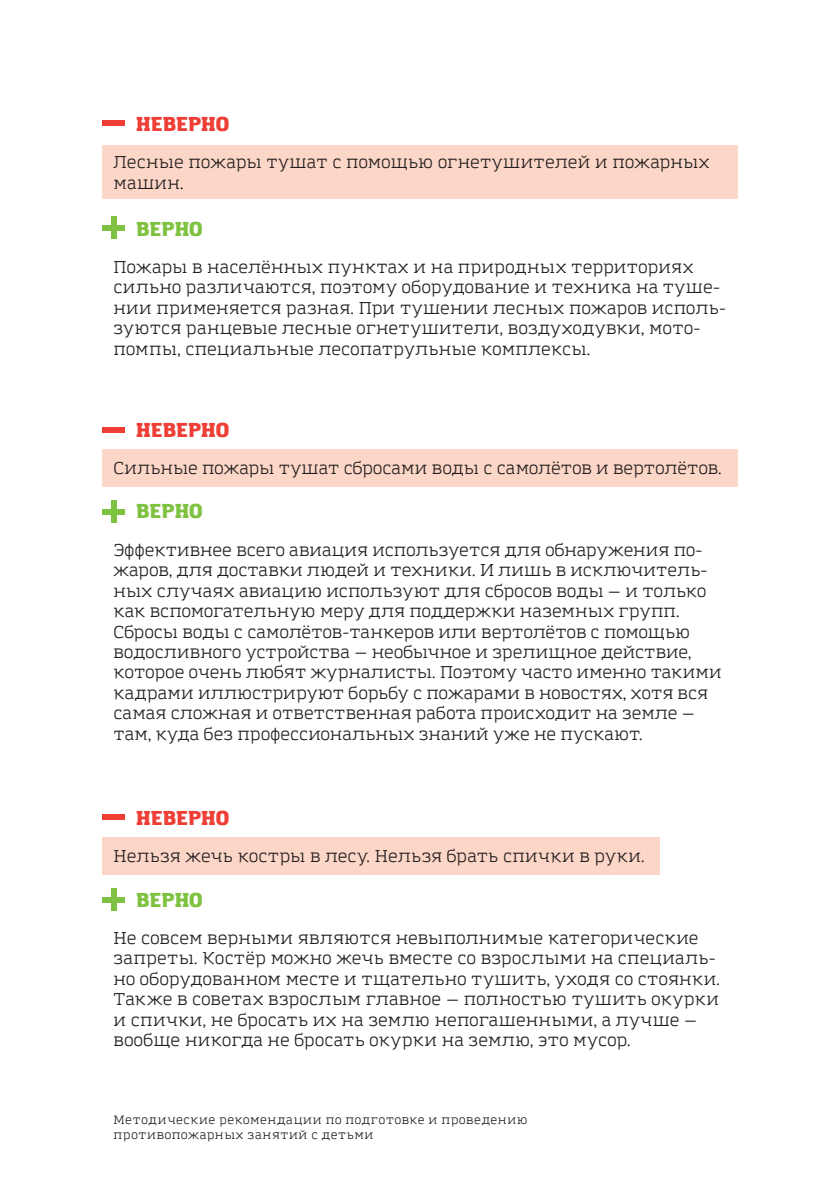
<style>
.page{position:relative;width:840px;height:1191px;background:#fff}
.page>*{position:absolute;margin:0;border:0;box-sizing:border-box;transform-origin:0 0}
.t1{font:900 20px "Amazing Grotesk";letter-spacing:-.005em;color:#ee3e35}
.t2{font:900 20px "Amazing Grotesk";letter-spacing:-.005em;color:#7fc241}
.t3{font:17px/20.4px "Amazing Grotesk";letter-spacing:.01em;color:#231f20}
.t4{font:12px/14.4px "Amazing Grotesk";letter-spacing:.055em;color:#231f20}
</style>
<div class="page">
<div style="left:102px;top:427px;width:23px;height:5px;background:#ee3e35"></div>
<div style="left:102px;top:814px;width:23px;height:6px;background:#ee3e35"></div>
<div style="left:102px;top:509px;width:23px;height:5px;background:#7fc241"></div>
<div style="left:102px;top:896px;width:23px;height:6px;background:#7fc241"></div>
<div style="left:111px;top:500px;width:5px;height:23px;background:#7fc241"></div>
<div style="left:111px;top:888px;width:5px;height:23px;background:#7fc241"></div>
<div style="left:102px;top:120px;width:23px;height:6px;background:#ee3e35"></div>
<div style="left:102px;top:225px;width:23px;height:5px;background:#7fc241"></div>
<div style="left:111px;top:216px;width:5px;height:23px;background:#7fc241"></div>
<div style="left:102px;top:146px;width:635px;height:53px;background:#fcd6c7"></div>
<div style="left:102px;top:450px;width:635px;height:37px;background:#fcd6c7"></div>
<div style="left:102px;top:837px;width:557px;height:37px;background:#fcd6c7"></div>
<p class="t1" style="left:136px;top:111px;width:94px">НЕВЕРНО</p>
<p class="t3" style="left:113px;top:152px;width:597px">Лесные пожары тушат с помощью огнетушителей и пожарных машин.</p>
<p class="t2" style="left:136px;top:216px;width:68px">ВЕРНО</p>
<p class="t3" style="left:113px;top:257px;width:614px">Пожары в населённых пунктах и на природных территориях сильно различаются, поэтому оборудование и техника на туше&shy;нии применяется разная. При тушении лесных пожаров исполь&shy;зуются ранцевые лесные огнетушители, воздуходувки, мото&shy;помпы, специальные лесопатрульные комплексы.</p>
<p class="t1" style="left:136px;top:417px;width:94px">НЕВЕРНО</p>
<p class="t3" style="left:113px;top:458px;width:609px">Сильные пожары тушат сбросами воды с самолётов и вертолётов.</p>
<p class="t2" style="left:136px;top:498px;width:68px">ВЕРНО</p>
<p class="t3" style="left:113px;top:540px;width:609px">Эффективнее всего авиация используется для обнаружения по&shy;жаров, для доставки людей и техники. И лишь в исключитель&shy;ных случаях авиацию используют для сбросов воды — и только как вспомогательную меру для поддержки наземных групп.<br>Сбросы воды с самолётов-танкеров или вертолётов с помощью водосливного устройства — необычное и зрелищное действие, которое очень любят журналисты. Поэтому часто именно такими кадрами иллюстрируют борьбу с пожарами в новостях, хотя вся самая сложная и ответственная работа происходит на земле — там, куда без профессиональных знаний уже не пускают.</p>
<p class="t1" style="left:136px;top:805px;width:94px">НЕВЕРНО</p>
<p class="t3" style="left:113px;top:846px;width:532px">Нельзя жечь костры в лесу. Нельзя брать спички в руки.</p>
<p class="t2" style="left:136px;top:886px;width:68px">ВЕРНО</p>
<p class="t3" style="left:113px;top:928px;width:608px">Не совсем верными являются невыполнимые категорические запреты. Костёр можно жечь вместе со взрослыми на специаль&shy;но оборудованном месте и тщательно тушить, уходя со стоянки.<br>Также в советах взрослым главное — полностью тушить окурки и спички, не бросать их на землю непогашенными, а лучше — вообще никогда не бросать окурки на землю, это мусор.</p>
<p class="t4" style="left:113px;top:1113px;width:415px">Методические рекомендации по подготовке и проведению противопожарных занятий с детьми</p>
</div>
